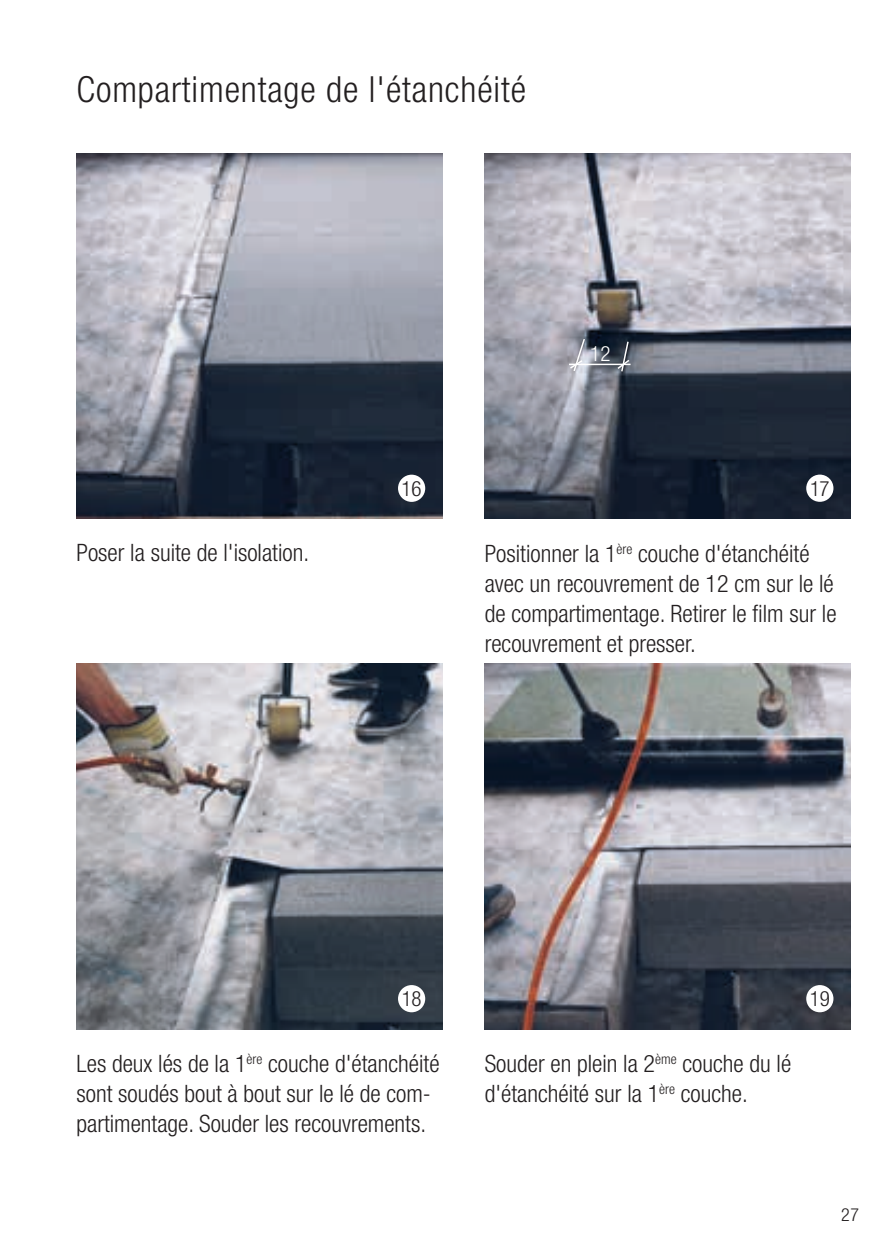
<style>
.page{position:relative;width:893px;height:1259px;background:#fff}
.page>*{position:absolute;margin:0;border:0;box-sizing:border-box;transform-origin:0 0}
.t1{font:300 condensed 36px "Helvetica Neue LT Std";letter-spacing:.025em;color:#231f20}
.t2{font:300 condensed 24px/30px "Helvetica Neue LT Std";color:#231f20}
.t3{font:300 condensed 21px "Helvetica Neue LT Std";letter-spacing:-.015em;color:#231f20}
.t4{font:300 condensed 21px "Helvetica Neue LT Std";color:#fff}
.t5{font:300 condensed 18px "Helvetica Neue LT Std";color:#231f20}
</style>
<div class="page">
<img style="left:77px;top:663px;width:365px;height:366px">
<img style="left:485px;top:663px;width:365px;height:366px">
<img style="left:77px;top:153px;width:365px;height:366px">
<div style="left:398px;top:475px;width:27px;height:27px;background:#fff;border-radius:50%"></div>
<div style="left:398px;top:985px;width:27px;height:27px;background:#fff;border-radius:50%"></div>
<div style="left:806px;top:985px;width:27px;height:27px;background:#fff;border-radius:50%"></div>
<img style="left:485px;top:153px;width:365px;height:366px">
<div style="left:806px;top:474px;width:27px;height:28px;background:#fff;border-radius:50%"></div>
<svg style="left:568px;top:337px;width:18px;height:36px"></svg>
<hr style="left:569px;top:364px;width:61px;height:1px;background:#fff">
<svg style="left:616px;top:340px;width:15px;height:33px"></svg>
<h1 class="t1" style="left:77px;top:69px;width:451px">Compartimentage de l'étanchéité</h1>
<p class="t3" style="left:402px;top:476px;width:21px">16</p>
<p class="t4" style="left:590px;top:341px;width:22px">12</p>
<p class="t3" style="left:810px;top:476px;width:21px">17</p>
<p class="t2" style="left:77px;top:537px;width:234px">Poser la suite de l'isolation.</p>
<p class="t2" style="left:485px;top:538px;width:353px">Positionner la 1<sup>ère</sup> couche d'étanchéité avec un recouvrement de 12 cm sur le lé de compartimentage. Retirer le film sur le recouvrement et presser.</p>
<p class="t3" style="left:402px;top:986px;width:21px">18</p>
<p class="t3" style="left:810px;top:986px;width:21px">19</p>
<p class="t2" style="left:77px;top:1048px;width:365px">Les deux lés de la 1<sup>ère</sup> couche d'étanchéité sont soudés bout à bout sur le lé de com&shy;partimentage. Souder les recouvrements.</p>
<p class="t2" style="left:485px;top:1048px;width:308px">Souder en plein la 2<sup>ème</sup> couche du lé d'étanchéité sur la 1<sup>ère</sup> couche.</p>
<p class="t5" style="left:841px;top:1204px;width:19px">27</p>
</div>
